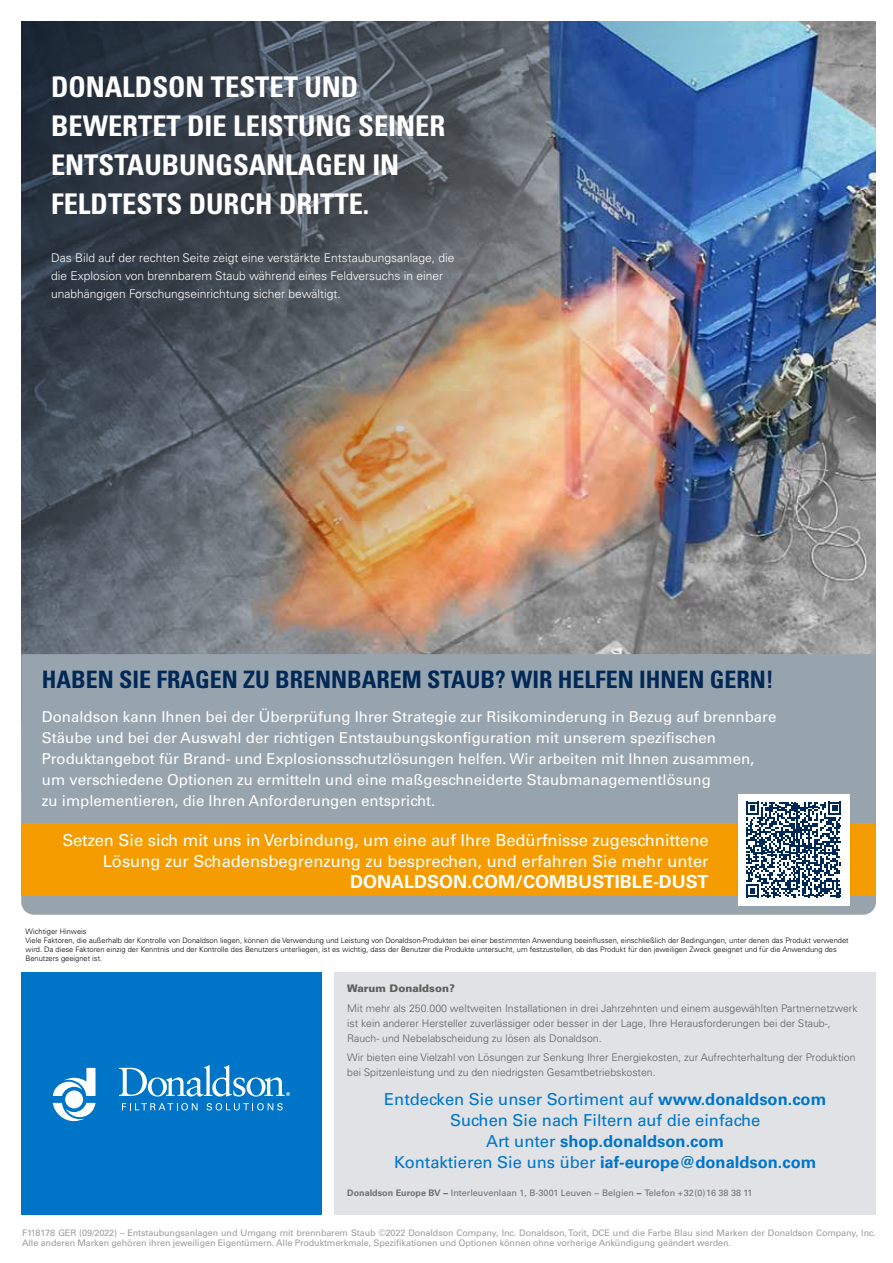
<style>
.page{position:relative;width:893px;height:1263px;background:#fff}
.page>*{position:absolute;margin:0;border:0;box-sizing:border-box;transform-origin:0 0}
.t1{font:700 condensed 28.5px/39px "Univers LT Std";color:#fff}
.t2{font:700 condensed 24px "Univers LT Std";color:#002856}
.t3{font:700 18px "Univers LT Std";color:#fff}
.Donaldson_Address_75{font:16.5px/21px "Univers LT Std";color:#0075c8;text-align:center}
.t4{font:16.5px/21px "Univers LT Std";color:#fff;text-align:right}
.t5{font:15px/21px "Univers LT Std";color:#fff}
.t6{font:300 12px/18px "Univers LT Pro 45";color:#fff}
.t7{font:300 10.5px/15px "Univers LT Pro 45";color:#5f5e5e}
.t8{font:900 10.5px "Univers LT Pro 75";color:#5f5e5e}
.Donaldson_Address_75-2{font:9px/10.5px "Univers LT Std";letter-spacing:-.01em;color:#9d9d9c}
.Donaldson_Address_75-3{font:9px "Univers LT Std";color:#706f6f}
.t9{font:300 7.5px/9px "Univers LT Pro 45";color:#000}
.s1{font-weight:700}
</style>
<div class="page">
<img style="left:21px;top:21px;width:842px;height:633px">
<div style="left:334px;top:972px;width:542px;height:242px;background:#e0e2e6"></div>
<div style="left:21px;top:972px;width:301px;height:242px;background:#0075c8"></div>
<svg style="left:122px;top:1103px;width:76px;height:7px"></svg>
<svg style="left:207px;top:1103px;width:76px;height:7px"></svg>
<svg style="left:53px;top:1068px;width:42px;height:53px"></svg>
<svg style="left:119px;top:1065px;width:171px;height:31px"></svg>
<div style="left:21px;top:654px;width:855px;height:261px;background:#97a4ae"></div>
<div style="left:21px;top:823px;width:855px;height:73px;background:#f59c00"></div>
<div style="left:738px;top:794px;width:111px;height:111px;background:#fff"></div>
<svg style="left:746px;top:802px;width:95px;height:95px"></svg>
<p class="t1" style="left:51px;top:67px;width:396px">DONALDSON TESTET UND<br>BEWERTET DIE LEISTUNG SEINER<br>ENTSTAUBUNGSANLAGEN IN<br>FELDTESTS DURCH DRITTE.</p>
<p class="t6" style="left:51px;top:249px;width:405px">Das Bild auf der rechten Seite zeigt eine verstärkte Entstaubungsanlage, die die Explosion von brennbarem Staub während eines Feldversuchs in einer unabhängigen Forschungseinrichtung sicher bewältigt.</p>
<p class="t2" style="left:42px;top:665px;width:733px">HABEN SIE FRAGEN ZU BRENNBAREM STAUB? WIR HELFEN IHNEN GERN!</p>
<p class="t5" style="left:42px;top:706px;width:736px">Donaldson kann Ihnen bei der Überprüfung Ihrer Strategie zur Risikominderung in Bezug auf brennbare Stäube und bei der Auswahl der richtigen Entstaubungskonfiguration mit unserem spezifischen Produktangebot für Brand- und Explosionsschutzlösungen helfen. Wir arbeiten mit Ihnen zusammen, um verschiedene Optionen zu ermitteln und eine maßgeschneiderte Staubmanagementlösung<br>zu implementieren, die Ihren Anforderungen entspricht.</p>
<p class="t4" style="left:62px;top:829px;width:648px">Setzen Sie sich mit uns in Verbindung, um eine auf Ihre Bedürfnisse zugeschnittene<br>Lösung zur Schadensbegrenzung zu besprechen, und erfahren Sie mehr unter</p>
<p class="t3" style="left:350px;top:871px;width:360px">DONALDSON.COM/COMBUSTIBLE-DUST</p>
<p class="t9" style="left:26px;top:927px;width:63px">Wichtiger Hinweis</p>
<p class="t9" style="left:26px;top:936px;width:825px">Viele Faktoren, die außerhalb der Kontrolle von Donaldson liegen, können die Verwendung und Leistung von Donaldson-Produkten bei einer bestimmten Anwendung beeinflussen, einschließlich der Bedingungen, unter denen das Produkt verwendet wird. Da diese Faktoren einzig der Kenntnis und der Kontrolle des Benutzers unterliegen, ist es wichtig, dass der Benutzer die Produkte untersucht, um festzustellen, ob das Produkt für den jeweiligen Zweck geeignet und für die Anwendung des<br>Benutzers geeignet ist.</p>
<p class="t8" style="left:347px;top:982px;width:109px">Warum Donaldson?</p>
<p class="t7" style="left:347px;top:1000px;width:512px">Mit mehr als 250.000 weltweiten Installationen in drei Jahrzehnten und einem ausgewählten Partnernetzwerk ist kein anderer Hersteller zuverlässiger oder besser in der Lage, Ihre Herausforderungen bei der Staub-,<br>Rauch- und Nebelabscheidung zu lösen als Donaldson.</p>
<p class="t7" style="left:347px;top:1050px;width:510px">Wir bieten eine Vielzahl von Lösungen zur Senkung Ihrer Energiekosten, zur Aufrechterhaltung der Produktion bei Spitzenleistung und zu den niedrigsten Gesamtbetriebskosten.</p>
<p class="Donaldson_Address_75" style="left:384px;top:1089px;width:444px">Entdecken Sie unser Sortiment auf <span class="s1">www.donaldson.com </span>Suchen Sie nach Filtern auf die einfache<br>Art unter <span class="s1">shop.donaldson.com<br></span>Kontaktieren Sie uns über <span class="s1">iaf-europe@donaldson.com</span></p>
<p class="Donaldson_Address_75-3" style="left:347px;top:1188px;width:407px"><span class="s1">Donaldson Europe BV −</span> Interleuvenlaan 1, B-3001 Leuven − Belgien <span class="s1">−</span> Telefon + 32 (0) 16 38 38 11</p>
<p class="Donaldson_Address_75-2" style="left:22px;top:1227px;width:855px">F118178 GER (09/2022) – Entstaubungsanlagen und Umgang mit brennbarem Staub ©2022 Donaldson Company, Inc. Donaldson, Torit, DCE und die Farbe Blau sind Marken der Donaldson Company, Inc.<br>Alle anderen Marken gehören ihren jeweiligen Eigentümern. Alle Produktmerkmale, Spezifikationen und Optionen können ohne vorherige Ankündigung geändert werden.</p>
</div>
